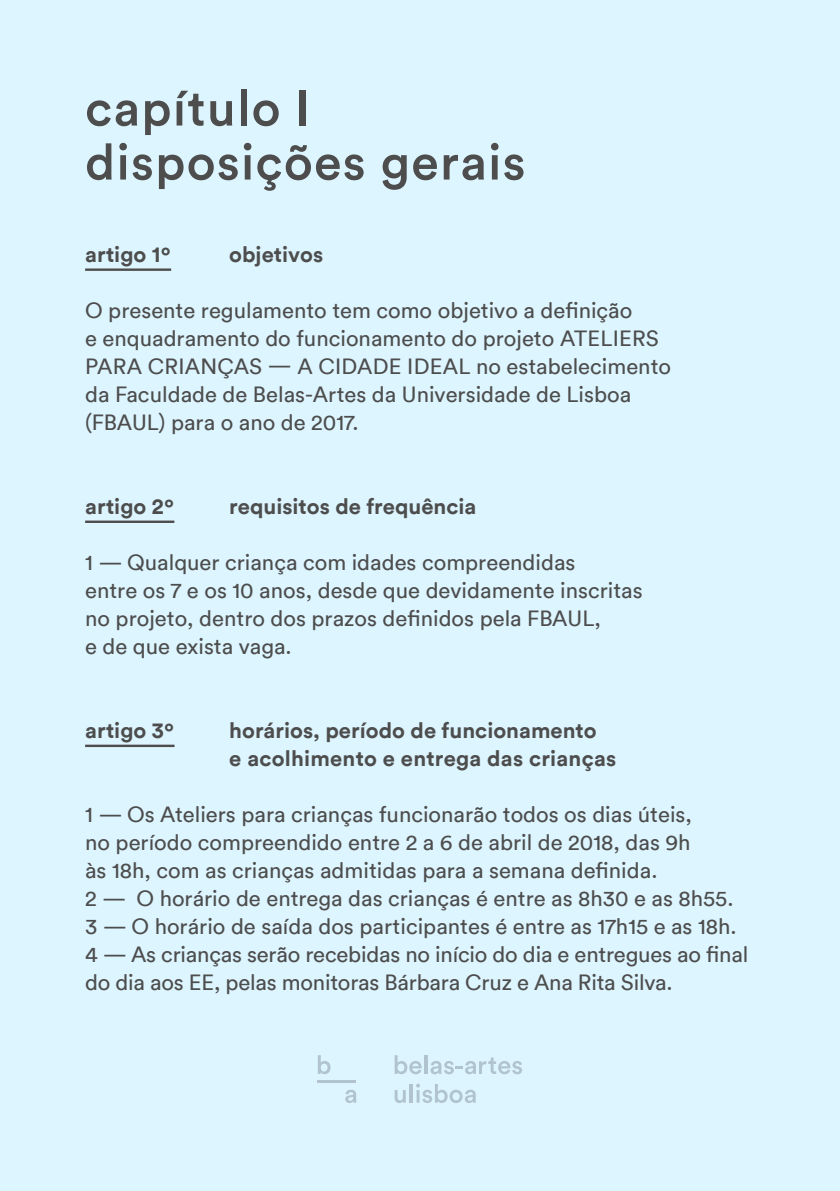
<style>
.page{position:relative;width:840px;height:1191px;background:#fff}
.page>*{position:absolute;margin:0;border:0;box-sizing:border-box;transform-origin:0 0}
.Body_1{font:500 50px "Circular TT";letter-spacing:.025em;color:#4d4d4d}
.t1{font:22px/28px "Circular TT";color:#4d4d4d}
.t2{font:700 22px "Circular TT";color:#4d4d4d}
</style>
<div class="page">
<div style="left:0;top:0;width:839px;height:1191px;background:#ddf5ff"></div>
<hr style="left:85px;top:268px;width:86px;height:3px;background:#4d4d4d">
<hr style="left:85px;top:520px;width:89px;height:3px;background:#4d4d4d">
<hr style="left:85px;top:744px;width:89px;height:3px;background:#4d4d4d">
<svg style="left:394px;top:1090px;width:11px;height:13px"></svg>
<hr style="left:409px;top:1084px;width:3px;height:18px;background:#000">
<svg style="left:416px;top:1083px;width:59px;height:20px"></svg>
<svg style="left:394px;top:1055px;width:27px;height:19px"></svg>
<hr style="left:424px;top:1055px;width:3px;height:19px;background:#000">
<svg style="left:430px;top:1057px;width:92px;height:17px"></svg>
<hr style="left:317px;top:1080px;width:39px;height:3px;background:#000">
<svg style="left:318px;top:1055px;width:12px;height:19px"></svg>
<svg style="left:345px;top:1089px;width:11px;height:14px"></svg>
<p class="Body_1" style="left:85px;top:77px;width:226px">capítulo I</p>
<p class="Body_1" style="left:85px;top:131px;width:441px">disposições gerais</p>
<p class="t2" style="left:85px;top:240px;width:87px">artigo 1º</p>
<p class="t2" style="left:229px;top:240px;width:95px">objetivos</p>
<p class="t1" style="left:85px;top:296px;width:548px">O presente regulamento tem como objetivo a definição</p>
<p class="t1" style="left:85px;top:324px;width:575px">e enquadramento do funcionamento do projeto ATELIERS</p>
<p class="t1" style="left:85px;top:352px;width:587px">PARA CRIANÇAS — A CIDADE IDEAL no estabelecimento</p>
<p class="t1" style="left:85px;top:380px;width:547px">da Faculdade de Belas-Artes da Universidade de Lisboa (FBAUL) para o ano de 2017.</p>
<p class="t2" style="left:85px;top:492px;width:91px">artigo 2º</p>
<p class="t2" style="left:229px;top:492px;width:248px">requisitos de frequência</p>
<p class="t1" style="left:85px;top:548px;width:491px">1 — Qualquer criança com idades compreendidas</p>
<p class="t1" style="left:85px;top:576px;width:558px">entre os 7 e os 10 anos, desde que devidamente inscritas</p>
<p class="t1" style="left:85px;top:604px;width:517px">no projeto, dentro dos prazos definidos pela FBAUL,</p>
<p class="t1" style="left:85px;top:632px;width:208px">e de que exista vaga.</p>
<p class="t2" style="left:85px;top:716px;width:91px">artigo 3º</p>
<p class="t2" style="left:229px;top:716px;width:368px">horários, período de funcionamento</p>
<p class="t2" style="left:229px;top:744px;width:388px">e acolhimento e entrega das crianças</p>
<p class="t1" style="left:85px;top:800px;width:608px">1 — Os Ateliers para crianças funcionarão todos os dias úteis,</p>
<p class="t1" style="left:85px;top:828px;width:606px">no período compreendido entre 2 a 6 de abril de 2018, das 9h</p>
<p class="t1" style="left:85px;top:856px;width:573px">às 18h, com as crianças admitidas para a semana definida.</p>
<p class="t1" style="left:85px;top:884px;width:649px">2 — O horário de entrega das crianças é entre as 8h30 e as 8h55.</p>
<p class="t1" style="left:85px;top:912px;width:652px">3 — O horário de saída dos participantes é entre as 17h15 e as 18h.</p>
<p class="t1" style="left:85px;top:940px;width:664px">4 — As crianças serão recebidas no início do dia e entregues ao final do dia aos EE, pelas monitoras Bárbara Cruz e Ana Rita Silva.</p>
</div>
